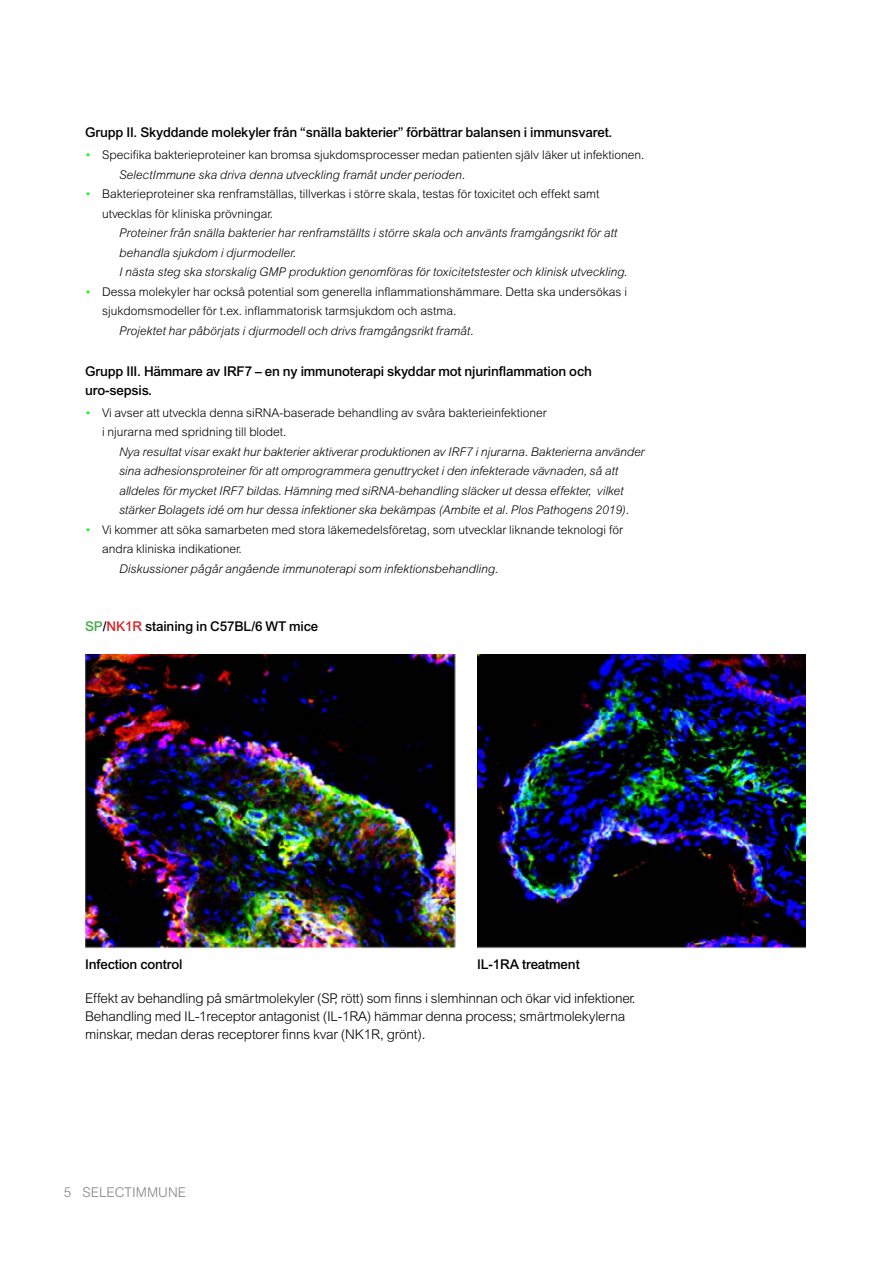
<style>
.page{position:relative;width:893px;height:1263px;background:#fff}
.page>*{position:absolute;margin:0;border:0;box-sizing:border-box;transform-origin:0 0}
.t1{font:500 13.5px/19.5px "Arial MT Std";letter-spacing:-.01em;color:#000}
.t2{font:300 13.5px/18px "Arial MT Std";letter-spacing:-.015em;color:#000}
.t3{font:300 13.5px "Arial MT Std";color:#808285}
.t4{font:italic 300 12px/19.5px "Arial MT Std";letter-spacing:-.005em;color:#000}
.t5{font:300 12px/19.5px "Arial MT Std";color:#000}
.s1{color:#0f0}
.s2{font-style:italic}
.s3{color:#41ad49}
.s4{color:#d2232a}
</style>
<div class="page">
<img style="left:85px;top:654px;width:371px;height:294px">
<img style="left:478px;top:654px;width:327px;height:294px">
<p class="t1" style="left:85px;top:123px;width:529px">Grupp II. Skyddande molekyler från “snälla bakterier” förbättrar balansen i immunsvaret.</p>
<p class="t5" style="left:119px;top:145px;width:527px;text-indent:-34px"><span class="s1">•</span> Specifika bakterieproteiner kan bromsa sjukdomsprocesser medan patienten själv läker ut infektionen.<br><span class="s2">SelectImmune ska driva denna utveckling framåt under perioden.</span></p>
<p class="t5" style="left:102px;top:184px;width:499px;text-indent:-17px"><span class="s1">•</span> Bakterieproteiner ska renframställas, tillverkas i större skala, testas för toxicitet och effekt samt utvecklas för kliniska prövningar.</p>
<p class="t4" style="left:119px;top:223px;width:510px">Proteiner från snälla bakterier har renframställts i större skala och använts framgångsrikt för att behandla sjukdom i djurmodeller.<br>I nästa steg ska storskalig GMP produktion genomföras för toxicitetstester och klinisk utveckling.</p>
<p class="t5" style="left:102px;top:282px;width:527px;text-indent:-17px"><span class="s1">•</span> Dessa molekyler har också potential som generella inflammationshämmare. Detta ska undersökas i sjukdomsmodeller för t.ex. inflammatorisk tarmsjukdom och astma.</p>
<p class="t4" style="left:119px;top:320px;width:356px">Projektet har påbörjats i djurmodell och drivs framgångsrikt framåt.</p>
<p class="t1" style="left:85px;top:361px;width:508px">Grupp III. Hämmare av IRF7 – en ny immunoterapi skyddar mot njurinflammation och uro-sepsis.</p>
<p class="t5" style="left:102px;top:403px;width:446px;text-indent:-17px"><span class="s1">•</span> Vi avser att utveckla denna siRNA-baserade behandling av svåra bakterieinfektioner i njurarna med spridning till blodet.</p>
<p class="t4" style="left:119px;top:442px;width:527px">Nya resultat visar exakt hur bakterier aktiverar produktionen av IRF7 i njurarna. Bakterierna använder sina adhesionsproteiner för att omprogrammera genuttrycket i den infekterade vävnaden, så att alldeles för mycket IRF7 bildas. Hämning med siRNA-behandling släcker ut dessa effekter, vilket stärker Bolagets idé om hur dessa infektioner ska bekämpas (Ambite et al. Plos Pathogens 2019).</p>
<p class="t5" style="left:102px;top:520px;width:522px;text-indent:-17px"><span class="s1">•</span> Vi kommer att söka samarbeten med stora läkemedelsföretag, som utvecklar liknande teknologi för andra kliniska indikationer.</p>
<p class="t4" style="left:119px;top:559px;width:381px">Diskussioner pågår angående immunoterapi som infektionsbehandling.</p>
<p class="t1" style="left:85px;top:617px;width:235px"><span class="s3">SP</span>/<span class="s4">NK1R</span> staining in C57BL/6 WT mice</p>
<p class="t1" style="left:85px;top:954px;width:99px">Infection control</p>
<p class="t1" style="left:477px;top:954px;width:104px">IL-1RA treatment</p>
<p class="t2" style="left:85px;top:989px;width:552px">Effekt av behandling på smärtmolekyler (SP, rött) som finns i slemhinnan och ökar vid infektioner.<br>Behandling med IL-1receptor antagonist (IL-1RA) hämmar denna process; smärtmolekylerna minskar, medan deras receptorer finns kvar (NK1R, grönt).</p>
<p class="t3" style="left:64px;top:1185px;width:124px">5 SELECTIMMUNE</p>
</div>
